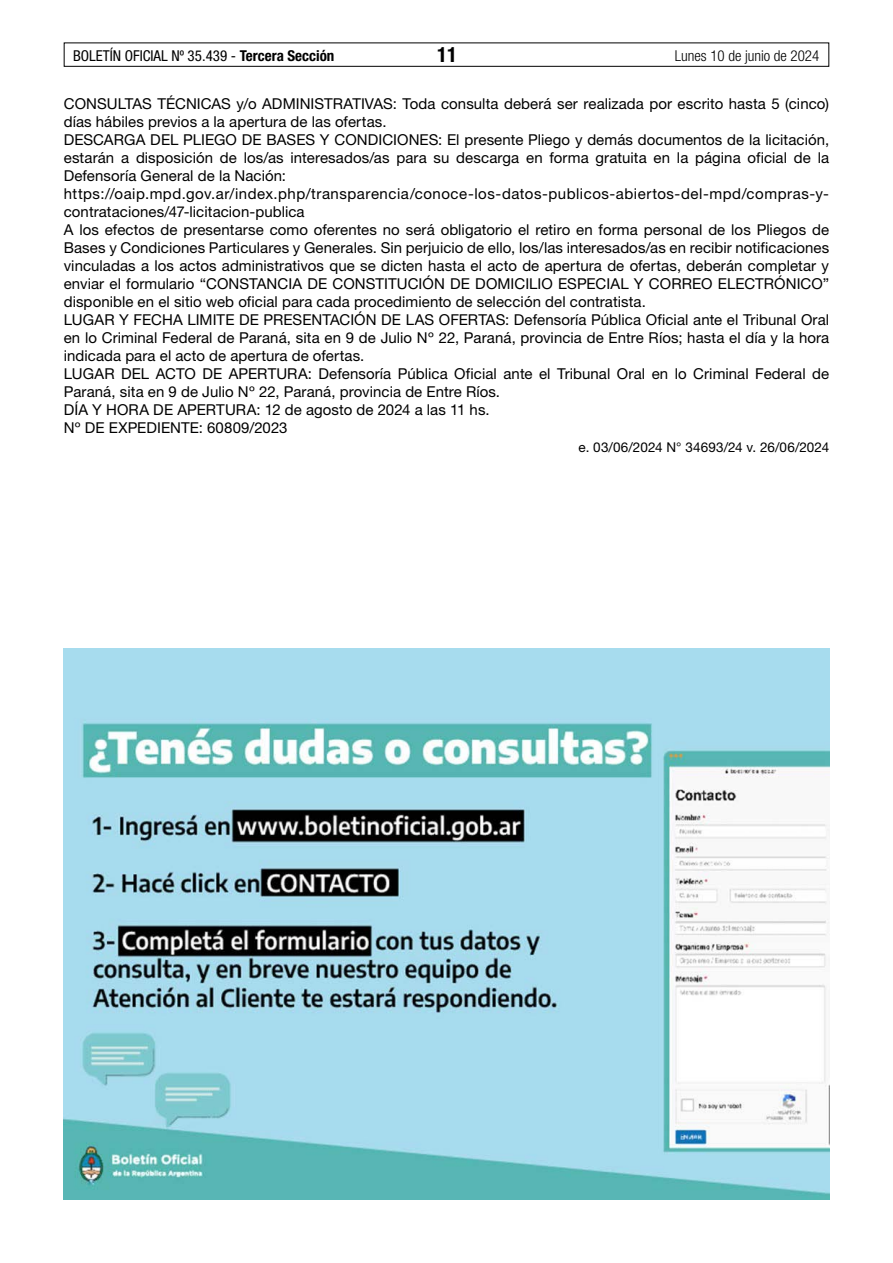
<style>
.page{position:relative;width:893px;height:1263px;background:#fff}
.page>*{position:absolute;margin:0;border:0;box-sizing:border-box;transform-origin:0 0}
.t1{font:700 condensed 21px "Helvetica Neue LT Std";color:#000}
.t2{font:15px/18px "Helvetica Neue LT Std";letter-spacing:.005em;color:#000}
.t3{font:condensed 15px "Helvetica Neue LT Std";color:#000}
.t4{font:300 condensed 15px "Helvetica Neue LT Std";color:#000}
.t5{font:13.5px "Helvetica Neue LT Std";letter-spacing:.01em;color:#000}
.s1{font-weight:700}
</style>
<div class="page">
<div style="left:64px;top:43px;width:765px;height:24px;border:1px solid #000"></div>
<img style="left:64px;top:648px;width:765px;height:551px">
<p class="t3" style="left:73px;top:47px;width:263px">BOLETÍN OFICIAL Nº 35.439 - <span class="s1">Tercera Sección</span></p>
<h1 class="t1" style="left:437px;top:42px;width:22px">11</h1>
<p class="t4" style="left:675px;top:47px;width:146px">Lunes 10 de junio de 2024</p>
<p class="t2" style="left:64px;top:94px;width:767px">CONSULTAS TÉCNICAS y/o ADMINISTRATIVAS: Toda consulta deberá ser realizada por escrito hasta 5 (cinco) días hábiles previos a la apertura de las ofertas.<br>DESCARGA DEL PLIEGO DE BASES Y CONDICIONES: El presente Pliego y demás documentos de la licitación, estarán a disposición de los/as interesados/as para su descarga en forma gratuita en la página oficial de la Defensoría General de la Nación: https://oaip.mpd.gov.ar/index.php/transparencia/conoce-los-datos-publicos-abiertos-del-mpd/compras-y&shy;contrataciones/47-licitacion-publica<br>A los efectos de presentarse como oferentes no será obligatorio el retiro en forma personal de los Pliegos de Bases y Condiciones Particulares y Generales. Sin perjuicio de ello, los/las interesados/as en recibir notificaciones vinculadas a los actos administrativos que se dicten hasta el acto de apertura de ofertas, deberán completar y enviar el formulario “CONSTANCIA DE CONSTITUCIÓN DE DOMICILIO ESPECIAL Y CORREO ELECTRÓNICO” disponible en el sitio web oficial para cada procedimiento de selección del contratista.<br>LUGAR Y FECHA LIMITE DE PRESENTACIÓN DE LAS OFERTAS: Defensoría Pública Oficial ante el Tribunal Oral en lo Criminal Federal de Paraná, sita en 9 de Julio Nº 22, Paraná, provincia de Entre Ríos; hasta el día y la hora indicada para el acto de apertura de ofertas.<br>LUGAR DEL ACTO DE APERTURA: Defensoría Pública Oficial ante el Tribunal Oral en lo Criminal Federal de Paraná, sita en 9 de Julio Nº 22, Paraná, provincia de Entre Ríos.<br>DÍA Y HORA DE APERTURA: 12 de agosto de 2024 a las 11 hs.<br>Nº DE EXPEDIENTE: 60809/2023</p>
<p class="t5" style="left:578px;top:439px;width:252px">e. 03/06/2024 N° 34693/24 v. 26/06/2024</p>
</div>
